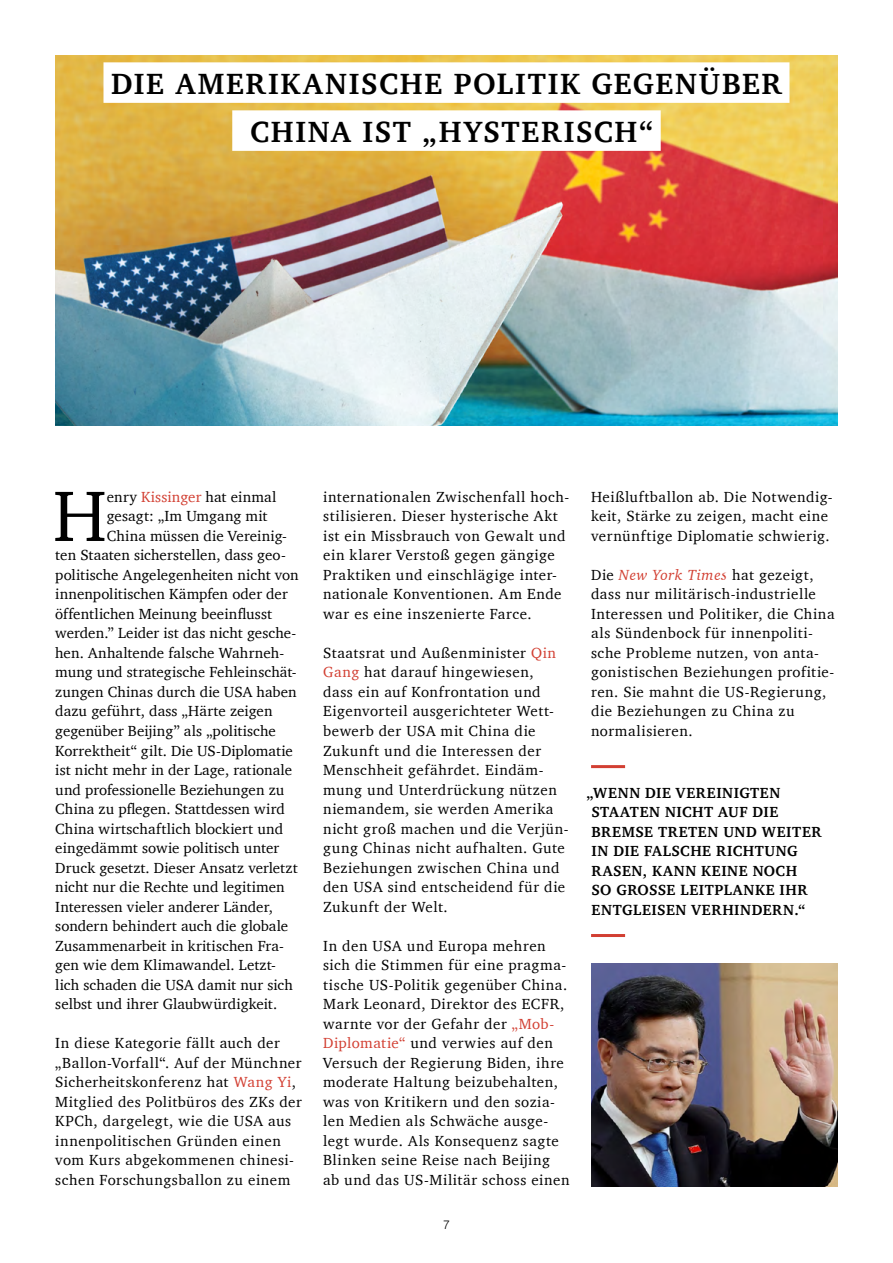
<style>
.page{position:relative;width:893px;height:1263px;background:#fff}
.page>*{position:absolute;margin:0;border:0;box-sizing:border-box;transform-origin:0 0}
.t1{font:73.2px "Charter";color:#000}
.t2{font:700 30px/48px "Charter";letter-spacing:.055em;color:#000;text-align:center}
.t3{font:15px/19.5px "Charter";letter-spacing:.025em;color:#000}
.t4{font:15px "Charter";letter-spacing:.005em;color:#000}
.t5{font:700 15px/19.5px "Charter";letter-spacing:.04em;color:#000}
.t6{font:15px "Charter";color:#000}
.t7{font:300 12px "Helvetica";color:#000}
.s1{color:#d23f32}
.s2{font-style:italic;color:#d23f32}
</style>
<div class="page">
<img style="left:55px;top:55px;width:783px;height:370px">
<div style="left:103px;top:62px;width:686px;height:41px;background:#fff"></div>
<div style="left:232px;top:110px;width:429px;height:41px;background:#fff"></div>
<img style="left:591px;top:964px;width:247px;height:222px">
<hr style="left:591px;top:765px;width:34px;height:3px;background:#d23f32">
<hr style="left:591px;top:934px;width:34px;height:3px;background:#d23f32">
<h2 class="t2" style="left:111px;top:60px;width:672px">DIE AMERIKANISCHE POLITIK GEGENÜBER<br>CHINA IST „HYSTERISCH“</h2>
<h1 class="t1" style="left:53px;top:453px;width:55px">H</h1>
<p class="t3" style="left:107px;top:487px;width:171px">enry <span class="s1">Kissinger</span> hat einmal</p>
<p class="t4" style="left:107px;top:503px;width:162px">gesagt: „Im Umgang mit</p>
<p class="t3" style="left:107px;top:526px;width:182px">China müssen die Vereinig-</p>
<p class="t4" style="left:55px;top:542px;width:232px">ten Staaten sicherstellen, dass geo-</p>
<p class="t6" style="left:55px;top:562px;width:245px">politische Angelegenheiten nicht von</p>
<p class="t3" style="left:55px;top:584px;width:234px">innenpolitischen Kämpfen oder der</p>
<p class="t3" style="left:55px;top:604px;width:218px">öffentlichen Meinung beeinflusst</p>
<p class="t4" style="left:55px;top:620px;width:242px">werden.” Leider ist das nicht gesche-</p>
<p class="t3" style="left:55px;top:643px;width:230px">hen. Anhaltende falsche Wahrneh-</p>
<p class="t4" style="left:55px;top:659px;width:243px">mung und strategische Fehleinschät-</p>
<p class="t3" style="left:55px;top:682px;width:243px">zungen Chinas durch die USA haben</p>
<p class="t3" style="left:55px;top:701px;width:219px">dazu geführt, dass „Härte zeigen</p>
<p class="t4" style="left:55px;top:718px;width:222px">gegenüber Beijing” als „politische</p>
<p class="t4" style="left:55px;top:737px;width:239px">Korrektheit“ gilt. Die US-Diplomatie</p>
<p class="t4" style="left:55px;top:757px;width:238px">ist nicht mehr in der Lage, rationale</p>
<p class="t6" style="left:55px;top:776px;width:231px">und professionelle Beziehungen zu</p>
<p class="t3" style="left:55px;top:799px;width:231px">China zu pflegen. Stattdessen wird</p>
<p class="t3" style="left:55px;top:818px;width:229px">China wirtschaftlich blockiert und</p>
<p class="t4" style="left:55px;top:835px;width:225px">eingedämmt sowie politisch unter</p>
<p class="t4" style="left:55px;top:854px;width:244px">Druck gesetzt. Dieser Ansatz verletzt</p>
<p class="t6" style="left:55px;top:874px;width:231px">nicht nur die Rechte und legitimen</p>
<p class="t3" style="left:55px;top:896px;width:219px">Interessen vieler anderer Länder,</p>
<p class="t4" style="left:55px;top:913px;width:235px">sondern behindert auch die globale</p>
<p class="t3" style="left:55px;top:935px;width:230px">Zusammenarbeit in kritischen Fra-</p>
<p class="t3" style="left:55px;top:955px;width:222px">gen wie dem Klimawandel. Letzt-</p>
<p class="t6" style="left:55px;top:971px;width:239px">lich schaden die USA damit nur sich</p>
<p class="t4" style="left:55px;top:991px;width:223px">selbst und ihrer Glaubwürdigkeit.</p>
<p class="t3" style="left:55px;top:1033px;width:248px">In diese Kategorie fällt auch der „Ballon-Vorfall“. Auf der Münchner Sicherheitskonferenz hat <span class="s1">Wang Yi</span>, Mitglied des Politbüros des ZKs der KPCh, dargelegt, wie die USA aus innenpolitischen Gründen einen vom Kurs abgekommenen chinesi&shy;schen Forschungsballon zu einem</p>
<p class="t3" style="left:323px;top:487px;width:248px">internationalen Zwischenfall hoch&shy;stilisieren. Dieser hysterische Akt ist ein Missbrauch von Gewalt und ein klarer Verstoß gegen gängige Praktiken und einschlägige inter&shy;nationale Konventionen. Am Ende war es eine inszenierte Farce.</p>
<p class="t3" style="left:323px;top:643px;width:247px">Staatsrat und Außenminister <span class="s1">Qin<br>Gang</span> hat darauf hingewiesen,<br>dass ein auf Konfrontation und<br>Eigenvorteil ausgerichteter Wett&shy;bewerb der USA mit China die<br>Zukunft und die Interessen der<br>Menschheit gefährdet. Eindäm&shy;mung und Unterdrückung nützen niemandem, sie werden Amerika nicht groß machen und die Verjün&shy;gung Chinas nicht aufhalten. Gute<br>Beziehungen zwischen China und den USA sind entscheidend für die<br>Zukunft der Welt.</p>
<p class="t3" style="left:323px;top:935px;width:248px">In den USA und Europa mehren sich die Stimmen für eine pragma&shy;tische US-Politik gegenüber China.<br>Mark Leonard, Direktor des ECFR, warnte vor der Gefahr der <span class="s1">„Mob-<br>Diplomatie“</span> und verwies auf den<br>Versuch der Regierung Biden, ihre moderate Haltung beizubehalten, was von Kritikern und den sozia&shy;len Medien als Schwäche ausge&shy;legt wurde. Als Konsequenz sagte<br>Blinken seine Reise nach Beijing ab und das US-Militär schoss einen</p>
<p class="t7" style="left:443px;top:1214px;width:8px">7</p>
<p class="t3" style="left:591px;top:487px;width:243px">Heißluftballon ab. Die Notwendig&shy;keit, Stärke zu zeigen, macht eine vernünftige Diplomatie schwierig.</p>
<p class="t3" style="left:591px;top:565px;width:245px">Die <span class="s2">New York Times</span> hat gezeigt, dass nur militärisch-industrielle<br>Interessen und Politiker, die China als Sündenbock für innenpoliti&shy;sche Probleme nutzen, von anta&shy;gonistischen Beziehungen profitie&shy;ren. Sie mahnt die US-Regierung, die Beziehungen zu China zu normalisieren.</p>
<p class="t5" style="left:591px;top:783px;width:232px;text-indent:-5px">„WENN DIE VEREINIGTEN<br>STAATEN NICHT AUF DIE<br>BREMSE TRETEN UND WEITER<br>IN DIE FALSCHE RICHTUNG<br>RASEN, KANN KEINE NOCH<br>SO GROSSE LEITPLANKE IHR<br>ENTGLEISEN VERHINDERN.“</p>
</div>
